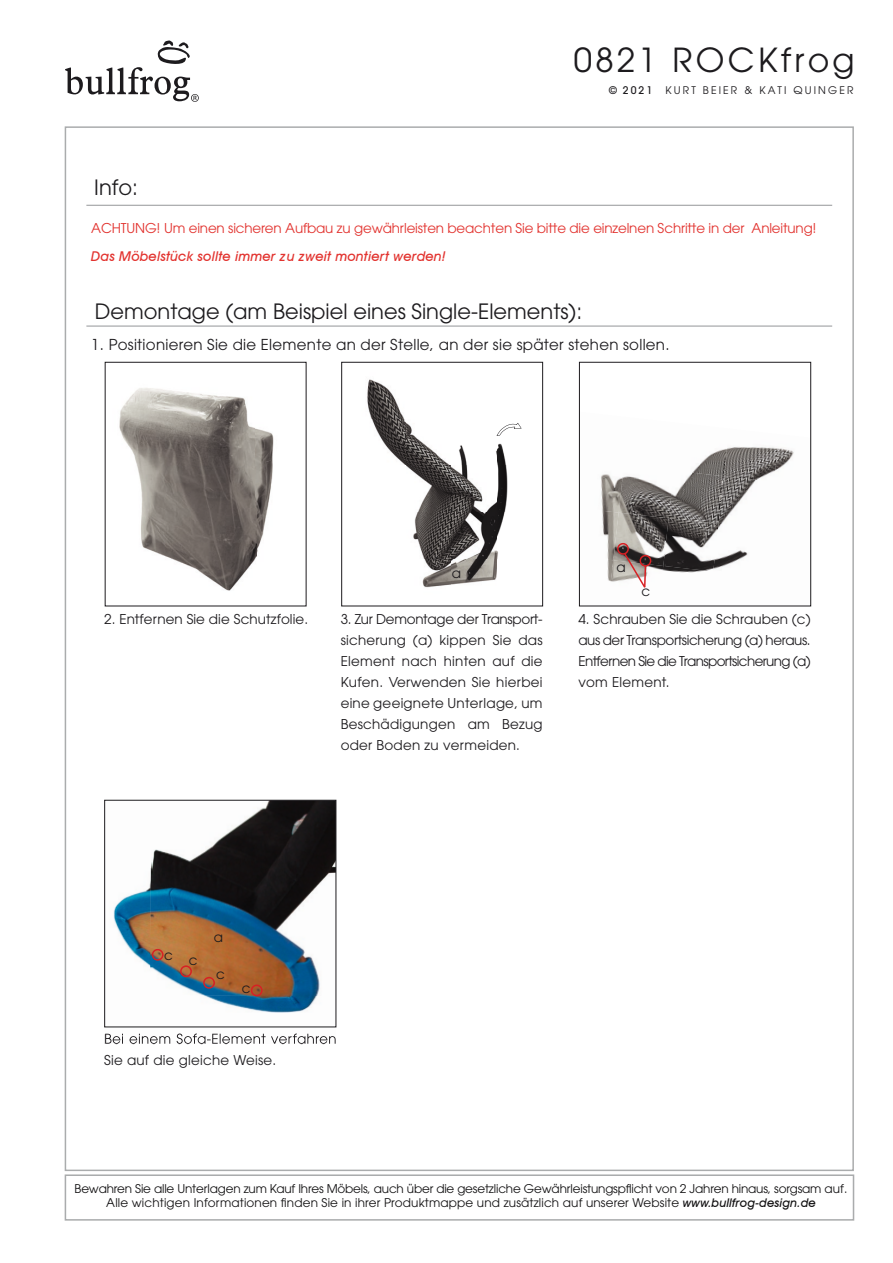
<style>
.page{position:relative;width:893px;height:1263px;background:#fff}
.page>*{position:absolute;margin:0;border:0;box-sizing:border-box;transform-origin:0 0}
.t1{font:33px "ITC Avant Garde Pro";letter-spacing:.1em;color:#1d1b1e}
.t2{font:21px "ITC Avant Garde Pro";color:#1d1b1e}
.t3{font:15px "ITC Avant Garde Pro";letter-spacing:.02em;color:#1d1b1e}
.t4{font:13.5px/21px "ITC Avant Garde Pro";letter-spacing:.02em;color:#1d1b1e;text-align:justify}
.t5{font:13.5px "ITC Avant Garde Pro";letter-spacing:-.01em;color:#e2322e}
.t6{font:italic 500 13.5px "Avant Garde IT Cby BT";letter-spacing:.02em;color:#e2322e}
.t7{font:12px/14.4px "ITC Avant Garde Pro";letter-spacing:-.015em;color:#121112;text-align:center}
.t8{font:10.5px "ITC Avant Garde Pro";letter-spacing:.2em;color:#1d1b1e}
.t9{font:500 10.5px "ITC Avant Garde Pro";color:#1d1b1e}
.s1{font-family:"Avant Garde IT Cby BT";font-weight:500;font-style:italic}
</style>
<div class="page">
<img style="left:119px;top:388px;width:155px;height:203px">
<hr style="left:86px;top:205px;width:746px;height:1px;background:#949698">
<svg style="left:65px;top:40px;width:134px;height:62px"></svg>
<hr style="left:86px;top:326px;width:746px;height:1px;background:#949698">
<img style="left:367px;top:379px;width:155px;height:209px">
<div style="left:341px;top:362px;width:202px;height:244px;border:1px solid #1d1b1e"></div>
<img style="left:694px;top:449px;width:30px;height:22px">
<img style="left:724px;top:447px;width:50px;height:29px">
<img style="left:774px;top:448px;width:20px;height:24px">
<img style="left:601px;top:474px;width:18px;height:34px">
<img style="left:619px;top:476px;width:50px;height:36px">
<img style="left:669px;top:471px;width:55px;height:47px">
<img style="left:718px;top:476px;width:47px;height:48px">
<img style="left:602px;top:508px;width:17px;height:48px">
<img style="left:613px;top:512px;width:56px;height:48px">
<img style="left:663px;top:518px;width:56px;height:48px">
<img style="left:713px;top:524px;width:35px;height:45px">
<img style="left:607px;top:556px;width:6px;height:21px">
<img style="left:608px;top:560px;width:55px;height:22px">
<img style="left:659px;top:566px;width:54px;height:16px">
<img style="left:709px;top:571px;width:4px;height:11px">
<div style="left:579px;top:362px;width:232px;height:244px;border:1px solid #1d1b1e"></div>
<div style="left:617px;top:543px;width:12px;height:12px;border:2px solid #d72124;border-radius:50%"></div>
<div style="left:639px;top:555px;width:12px;height:12px;border:2px solid #d72124;border-radius:50%"></div>
<svg style="left:623px;top:552px;width:24px;height:36px"></svg>
<svg style="left:497px;top:423px;width:24px;height:13px"></svg>
<img style="left:151px;top:802px;width:185px;height:226px">
<img style="left:105px;top:868px;width:46px;height:160px">
<img style="left:105px;top:1033px;width:231px;height:11px">
<div style="left:104px;top:800px;width:232px;height:227px;border:1px solid #1d1b1e"></div>
<div style="left:203px;top:977px;width:12px;height:12px;border:2px solid #d72124;border-radius:50%"></div>
<div style="left:152px;top:949px;width:12px;height:12px;border:2px solid #d72124;border-radius:50%"></div>
<div style="left:251px;top:984px;width:12px;height:12px;border:2px solid #d72124;border-radius:50%"></div>
<div style="left:180px;top:965px;width:12px;height:12px;border:2px solid #d72124;border-radius:50%"></div>
<div style="left:65px;top:1174px;width:789px;height:46px;border:2px solid #aaacad"></div>
<h2 class="t2" style="left:94px;top:175px;width:45px">Info:</h2>
<h1 class="t1" style="left:574px;top:40px;width:283px">0821 ROCKfrog</h1>
<p class="t9" style="left:609px;top:83px;width:45px">© 2021</p>
<p class="t8" style="left:666px;top:84px;width:189px">KURT BEIER &amp; KATI QUINGER</p>
<p class="t5" style="left:91px;top:219px;width:727px">ACHTUNG! Um einen sicheren Aufbau zu gewährleisten beachten Sie bitte die einzelnen Schritte in der Anleitung!</p>
<p class="t6" style="left:91px;top:247px;width:356px">Das Möbelstück sollte immer zu zweit montiert werden!</p>
<h2 class="t2" style="left:95px;top:298px;width:489px">Demontage (am Beispiel eines Single-Elements):</h2>
<p class="t3" style="left:91px;top:335px;width:580px">1. Positionieren Sie die Elemente an der Stelle, an der sie später stehen sollen.</p>
<p class="t4" style="left:452px;top:562px;width:11px">a</p>
<p class="t4" style="left:616px;top:556px;width:11px">a</p>
<p class="t4" style="left:642px;top:581px;width:10px">c</p>
<p class="t4" style="left:104px;top:609px;width:205px">2. Entfernen Sie die Schutzfolie.</p>
<p class="t4" style="left:341px;top:609px;width:203px">3. Zur Demontage der Transport&shy;sicherung (a) kippen Sie das Element nach hinten auf die Kufen. Verwenden Sie hierbei eine geeignete Unterlage, um Beschädigungen am Bezug oder Boden zu vermeiden.</p>
<p class="t4" style="left:578px;top:609px;width:234px">4. Schrauben Sie die Schrauben (c) aus der Transportsicherung (a) heraus.<br>Entfernen Sie die Transportsicherung (a) vom Element.</p>
<p class="t4" style="left:164px;top:944px;width:10px">c</p>
<p class="t4" style="left:189px;top:950px;width:10px">c</p>
<p class="t4" style="left:214px;top:926px;width:11px">a</p>
<p class="t4" style="left:216px;top:964px;width:10px">c</p>
<p class="t4" style="left:242px;top:977px;width:10px">c</p>
<p class="t4" style="left:104px;top:1049px;width:174px">Sie auf die gleiche Weise.</p>
<p class="t7" style="left:75px;top:1181px;width:774px">Bewahren Sie alle Unterlagen zum Kauf Ihres Möbels, auch über die gesetzliche Gewährleistungspflicht von 2 Jahren hinaus, sorgsam auf.<br>Alle wichtigen Informationen finden Sie in ihrer Produktmappe und zusätzlich auf unserer Website <span class="s1">www.bullfrog-design.de</span></p>
</div>
